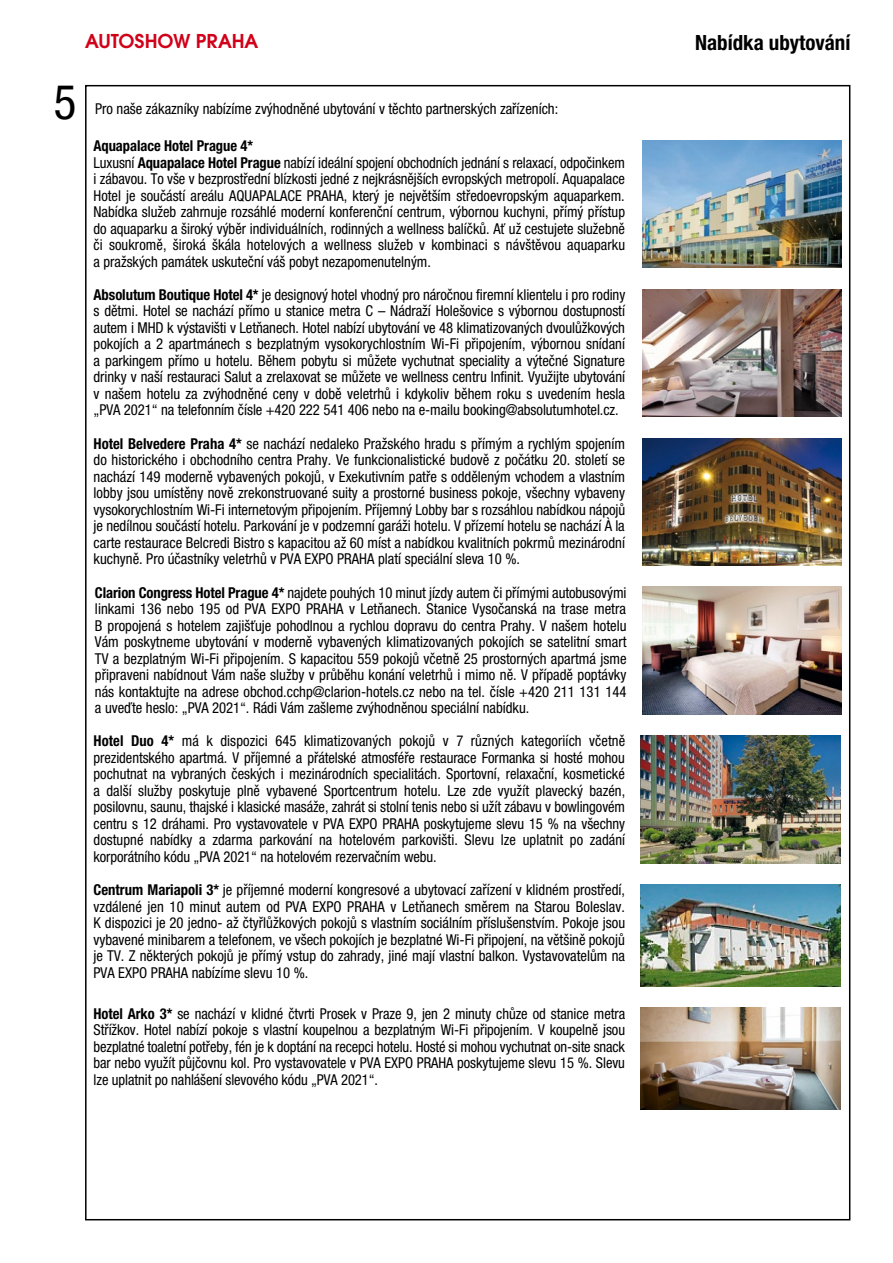
<style>
.page{position:relative;width:893px;height:1263px;background:#fff}
.page>*{position:absolute;margin:0;border:0;box-sizing:border-box;transform-origin:0 0}
.t1{font:condensed 48px "Helvetica Neue LT Pro";color:#000}
.t2{font:700 condensed 21px "Helvetica Neue LT Pro";color:#000}
.t3{font:21px "Avant Gar Got Itc TOT Dem";color:#d10019}
.t4{font:condensed 15px/16.5px "Helvetica Neue LT Pro";color:#000;text-align:justify}
.s1{font-weight:700}
</style>
<div class="page">
<img style="left:642px;top:140px;width:200px;height:128px">
<img style="left:642px;top:438px;width:200px;height:128px">
<img style="left:642px;top:587px;width:200px;height:127px">
<img style="left:642px;top:289px;width:200px;height:128px">
<img style="left:641px;top:736px;width:199px;height:127px">
<img style="left:641px;top:884px;width:199px;height:102px">
<img style="left:641px;top:1008px;width:199px;height:102px">
<h2 class="t3" style="left:85px;top:29px;width:175px">AUTOSHOW PRAHA</h2>
<h2 class="t2" style="left:695px;top:29px;width:157px">Nabídka ubytování</h2>
<h1 class="t1" style="left:53px;top:75px;width:25px">5</h1>
<p class="t4" style="left:95px;top:100px;width:465px">Pro naše zákazníky nabízíme zvýhodněné ubytování v těchto partnerských zařízeních:</p>
<p class="t4" style="left:94px;top:137px;width:533px;text-align:left"><span class="s1">Aquapalace Hotel Prague 4*<br></span>Luxusní <span class="s1">Aquapalace Hotel Prague</span> nabízí ideální spojení obchodních jednání s relaxací, odpočinkem i zábavou. To vše v bezprostřední blízkosti jedné z nejkrásnějších evropských metropolí. Aquapalace Hotel je součástí areálu AQUAPALACE PRAHA, který je největším středoevropským aquaparkem.<br>Nabídka služeb zahrnuje rozsáhlé moderní konferenční centrum, výbornou kuchyni, přímý přístup do aquaparku a široký výběr individuálních, rodinných a wellness balíčků. Ať už cestujete služebně či soukromě, široká škála hotelových a wellness služeb v kombinaci s návštěvou aquaparku a pražských památek uskuteční váš pobyt nezapomenutelným.</p>
<p class="t4" style="left:94px;top:286px;width:533px"><span class="s1">Absolutum Boutique Hotel 4*</span> je designový hotel vhodný pro náročnou firemní klientelu i pro rodiny s dětmi. Hotel se nachází přímo u stanice metra C – Nádraží Holešovice s výbornou dostupností autem i MHD k výstavišti v Letňanech. Hotel nabízí ubytování ve 48 klimatizovaných dvoulůžkových pokojích a 2 apartmánech s bezplatným vysokorychlostním Wi-Fi připojením, výbornou snídaní a parkingem přímo u hotelu. Během pobytu si můžete vychutnat speciality a výtečné Signature drinky v naší restauraci Salut a zrelaxovat se můžete ve wellness centru Infinit. Využijte ubytování v našem hotelu za zvýhodněné ceny v době veletrhů i kdykoliv během roku s uvedením hesla „PVA 2021“ na telefonním čísle +420 222 541 406 nebo na e-mailu booking@absolutumhotel.cz.</p>
<p class="t4" style="left:94px;top:435px;width:533px"><span class="s1">Hotel Belvedere Praha 4*</span> se nachází nedaleko Pražského hradu s přímým a rychlým spojením do historického i obchodního centra Prahy. Ve funkcionalistické budově z počátku 20. století se nachází 149 moderně vybavených pokojů, v Exekutivním patře s odděleným vchodem a vlastním lobby jsou umístěny nově zrekonstruované suity a prostorné business pokoje, všechny vybaveny vysokorychlostním Wi-Fi internetovým připojením. Příjemný Lobby bar s rozsáhlou nabídkou nápojů je nedílnou součástí hotelu. Parkování je v podzemní garáži hotelu. V přízemí hotelu se nachází À la carte restaurace Belcredi Bistro s kapacitou až 60 míst a nabídkou kvalitních pokrmů mezinárodní kuchyně. Pro účastníky veletrhů v PVA EXPO PRAHA platí speciální sleva 10 %.</p>
<p class="t4" style="left:95px;top:584px;width:533px"><span class="s1">Clarion Congress Hotel Prague 4*</span> najdete pouhých 10 minut jízdy autem či přímými autobusovými linkami 136 nebo 195 od PVA EXPO PRAHA v Letňanech. Stanice Vysočanská na trase metra B propojená s hotelem zajišťuje pohodlnou a rychlou dopravu do centra Prahy. V našem hotelu Vám poskytneme ubytování v moderně vybavených klimatizovaných pokojích se satelitní smart TV a bezplatným Wi-Fi připojením. S kapacitou 559 pokojů včetně 25 prostorných apartmá jsme připraveni nabídnout Vám naše služby v průběhu konání veletrhů i mimo ně. V případě poptávky nás kontaktujte na adrese obchod.cchp@clarion-hotels.cz nebo na tel. čísle +420 211 131 144 a uveďte heslo: „PVA 2021“. Rádi Vám zašleme zvýhodněnou speciální nabídku.</p>
<p class="t4" style="left:94px;top:733px;width:533px"><span class="s1">Hotel Duo 4*</span> má k dispozici 645 klimatizovaných pokojů v 7 různých kategoriích včetně prezidentského apartmá. V příjemné a přátelské atmosféře restaurace Formanka si hosté mohou pochutnat na vybraných českých i mezinárodních specialitách. Sportovní, relaxační, kosmetické a další služby poskytuje plně vybavené Sportcentrum hotelu. Lze zde využít plavecký bazén, posilovnu, saunu, thajské i klasické masáže, zahrát si stolní tenis nebo si užít zábavu v bowlingovém centru s 12 dráhami. Pro vystavovatele v PVA EXPO PRAHA poskytujeme slevu 15 % na všechny dostupné nabídky a zdarma parkování na hotelovém parkovišti. Slevu lze uplatnit po zadání korporátního kódu „PVA 2021“ na hotelovém rezervačním webu.</p>
<p class="t4" style="left:94px;top:881px;width:533px"><span class="s1">Centrum Mariapoli 3*</span> je příjemné moderní kongresové a ubytovací zařízení v klidném prostředí, vzdálené jen 10 minut autem od PVA EXPO PRAHA v Letňanech směrem na Starou Boleslav.<br>K dispozici je 20 jedno- až čtyřlůžkových pokojů s vlastním sociálním příslušenstvím. Pokoje jsou vybavené minibarem a telefonem, ve všech pokojích je bezplatné Wi-Fi připojení, na většině pokojů je TV. Z některých pokojů je přímý vstup do zahrady, jiné mají vlastní balkon. Vystavovatelům na PVA EXPO PRAHA nabízíme slevu 10 %.</p>
<p class="t4" style="left:94px;top:1005px;width:533px"><span class="s1">Hotel Arko 3*</span> se nachází v klidné čtvrti Prosek v Praze 9, jen 2 minuty chůze od stanice metra Střížkov. Hotel nabízí pokoje s vlastní koupelnou a bezplatným Wi-Fi připojením. V koupelně jsou bezplatné toaletní potřeby, fén je k doptání na recepci hotelu. Hosté si mohou vychutnat on-site snack bar nebo využít půjčovnu kol. Pro vystavovatele v PVA EXPO PRAHA poskytujeme slevu 15 %. Slevu lze uplatnit po nahlášení slevového kódu „PVA 2021“.</p>
</div>
